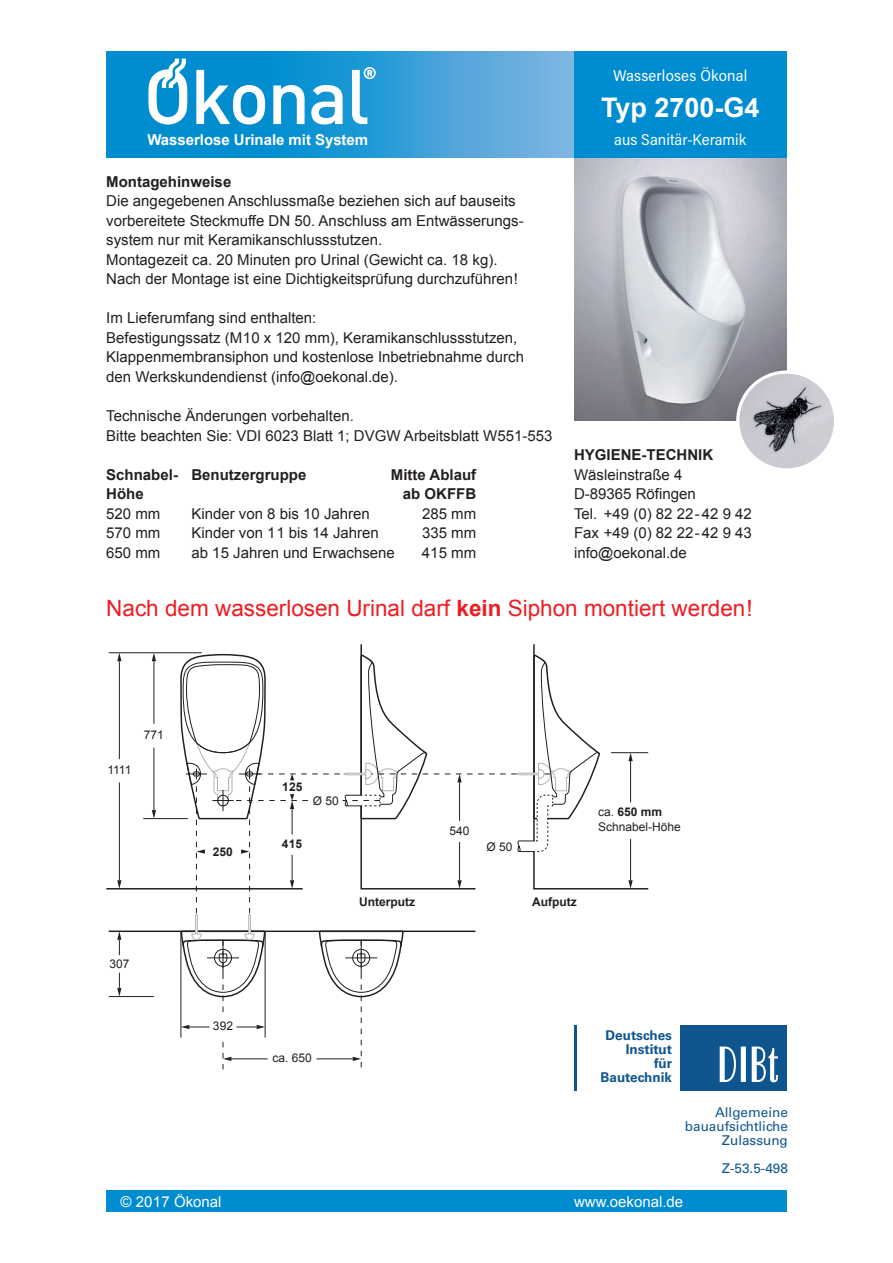
<style>
.page{position:relative;width:893px;height:1263px;background:#fff}
.page>*{position:absolute;margin:0;border:0;box-sizing:border-box;transform-origin:0 0}
.t1{font:700 27px "Arial";color:#fff}
.t2{font:22.5px "Arial";color:#ee1d23}
.t3{font:15.75px "Acumin Pro Semi Cond";color:#fff}
.t4{font:15px/19.5px "Arial";color:#231f20}
.t5{font:700 15px "Arial";color:#231f20}
.t6{font:700 15px "Arial";letter-spacing:-.005em;color:#fff}
.t7{font:15px "Arial";color:#fff}
.t8{font:13.5px/14.1px "Univers LT Std";color:#0e5590;text-align:right}
.t9{font:700 13.5px/14.1px "Univers LT Std";color:#0e5590;text-align:right}
.t10{font:12px/14.4px "Arial";color:#231f20}
.t11{font:700 12px "Arial";color:#231f20}
.s1{font-weight:700}
</style>
<div class="page">
<img style="left:574px;top:157px;width:213px;height:264px">
<svg style="left:106px;top:51px;width:468px;height:106px;background:#349dd7"></svg>
<div style="left:574px;top:51px;width:213px;height:106px;background:#008cd0"></div>
<svg style="left:148px;top:59px;width:228px;height:65px"></svg>
<img style="left:738px;top:372px;width:98px;height:98px;border-radius:49px">
<div style="left:736px;top:370px;width:101px;height:101px;border:3px solid #fff;border-radius:50%"></div>
<hr style="left:109px;top:652px;width:93px;height:1px;background:#231f20">
<div style="left:106px;top:1191px;width:681px;height:21px;background:#008cd0"></div>
<hr style="left:533px;top:644px;width:2px;height:197px;background:#231f20">
<hr style="left:360px;top:644px;width:2px;height:151px;background:#231f20">
<hr style="left:106px;top:888px;width:197px;height:1px;background:#231f20">
<hr style="left:143px;top:818px;width:45px;height:1px;background:#231f20">
<svg style="left:117px;top:653px;width:4px;height:8px"></svg>
<svg style="left:117px;top:880px;width:4px;height:8px"></svg>
<svg style="left:152px;top:653px;width:4px;height:8px"></svg>
<svg style="left:152px;top:810px;width:4px;height:9px"></svg>
<hr style="left:109px;top:930px;width:366px;height:2px;background:#231f20">
<hr style="left:109px;top:996px;width:45px;height:1px;background:#231f20">
<hr style="left:119px;top:782px;width:1px;height:98px;background:#231f20">
<hr style="left:119px;top:661px;width:1px;height:98px;background:#231f20">
<hr style="left:154px;top:747px;width:1px;height:63px;background:#231f20">
<hr style="left:154px;top:661px;width:1px;height:63px;background:#231f20">
<svg style="left:117px;top:932px;width:4px;height:23px"></svg>
<svg style="left:117px;top:973px;width:4px;height:23px"></svg>
<hr style="left:574px;top:1025px;width:2px;height:65px;background:#0e5590">
<div style="left:681px;top:1025px;width:106px;height:65px;background:#0e5590"></div>
<svg style="left:720px;top:1046px;width:58px;height:36px"></svg>
<svg style="left:180px;top:653px;width:469px;height:416px"></svg>
<p class="t3" style="left:613px;top:65px;width:136px">Wasserloses Ökonal</p>
<p class="t6" style="left:147px;top:130px;width:222px">Wasserlose Urinale mit System</p>
<p class="t5" style="left:106px;top:172px;width:127px">Montagehinweise</p>
<p class="t4" style="left:106px;top:192px;width:419px">Die angegebenen Anschlussmaße beziehen sich auf bauseits vorbereitete Steckmuffe DN 50. Anschluss am Entwässerungs&shy;system nur mit Keramikanschlussstutzen.<br>Montagezeit ca. 20 Minuten pro Urinal (Gewicht ca. 18 kg).<br>Nach der Montage ist eine Dichtigkeitsprüfung durchzuführen!</p>
<p class="t4" style="left:106px;top:309px;width:419px">Im Lieferumfang sind enthalten:<br>Befestigungssatz (M10 x 120 mm), Keramikanschlussstutzen, Klappenmembransiphon und kostenlose Inbetriebnahme durch den Werkskundendienst (info@oekonal.de).</p>
<p class="t4" style="left:106px;top:406px;width:448px">Technische Änderungen vorbehalten.<br>Bitte beachten Sie: VDI 6023 Blatt 1; DVGW Arbeitsblatt W551-553</p>
<p class="t5" style="left:106px;top:464px;width:202px">Schnabel- Benutzergruppe</p>
<p class="t5" style="left:391px;top:464px;width:87px">Mitte Ablauf</p>
<p class="t5" style="left:106px;top:484px;width:39px">Höhe</p>
<p class="t5" style="left:403px;top:484px;width:75px">ab OKFFB</p>
<p class="t4" style="left:106px;top:504px;width:56px">520 mm</p>
<p class="t4" style="left:191px;top:504px;width:180px">Kinder von 8 bis 10 Jahren</p>
<p class="t4" style="left:422px;top:504px;width:56px">285 mm</p>
<p class="t4" style="left:106px;top:523px;width:56px">570 mm</p>
<p class="t4" style="left:191px;top:523px;width:189px">Kinder von 11 bis 14 Jahren</p>
<p class="t4" style="left:422px;top:523px;width:56px">335 mm</p>
<p class="t4" style="left:106px;top:543px;width:56px">650 mm</p>
<p class="t4" style="left:191px;top:543px;width:205px">ab 15 Jahren und Erwachsene</p>
<p class="t4" style="left:422px;top:543px;width:56px">415 mm</p>
<h1 class="t1" style="left:601px;top:90px;width:160px">Typ 2700-G4</h1>
<p class="t3" style="left:614px;top:129px;width:133px">aus Sanitär-Keramik</p>
<p class="t5" style="left:574px;top:445px;width:141px">HYGIENE-TECHNIK</p>
<p class="t4" style="left:574px;top:465px;width:179px">Wäsleinstraße 4<br>D-89365 Röfingen<br>Tel. +49 (0) 82 22-42 9 42<br>Fax +49 (0) 82 22-42 9 43 info@oekonal.de</p>
<h2 class="t2" style="left:106px;top:593px;width:648px">Nach dem wasserlosen Urinal darf <span class="s1">kein</span> Siphon montiert werden!</h2>
<p class="t10" style="left:107px;top:763px;width:26px">1111</p>
<p class="t10" style="left:144px;top:728px;width:22px">771</p>
<p class="t10" style="left:109px;top:957px;width:22px">307</p>
<p class="t11" style="left:213px;top:844px;width:22px">250</p>
<p class="t11" style="left:282px;top:779px;width:22px">125</p>
<p class="t10" style="left:313px;top:793px;width:28px">Ø 50</p>
<p class="t11" style="left:282px;top:836px;width:22px">415</p>
<p class="t10" style="left:449px;top:823px;width:22px">540</p>
<p class="t10" style="left:487px;top:840px;width:28px">Ø 50</p>
<p class="t11" style="left:359px;top:894px;width:57px">Unterputz</p>
<p class="t11" style="left:532px;top:894px;width:46px">Aufputz</p>
<p class="t10" style="left:598px;top:805px;width:84px">ca. <span class="s1">650 mm<br></span>Schnabel-Höhe</p>
<p class="t10" style="left:213px;top:1019px;width:22px">392</p>
<p class="t10" style="left:272px;top:1051px;width:41px">ca. 650</p>
<p class="t9" style="left:601px;top:1028px;width:73px">Deutsches<br>Institut<br>für<br>Bautechnik</p>
<p class="t8" style="left:685px;top:1105px;width:104px">Allgemeine bauaufsichtliche<br>Zulassung</p>
<p class="t8" style="left:722px;top:1161px;width:68px">Z-53.5-498</p>
<p class="t7" style="left:121px;top:1192px;width:102px">© 2017 Ökonal</p>
<p class="t7" style="left:574px;top:1192px;width:111px">www.oekonal.de</p>
</div>
